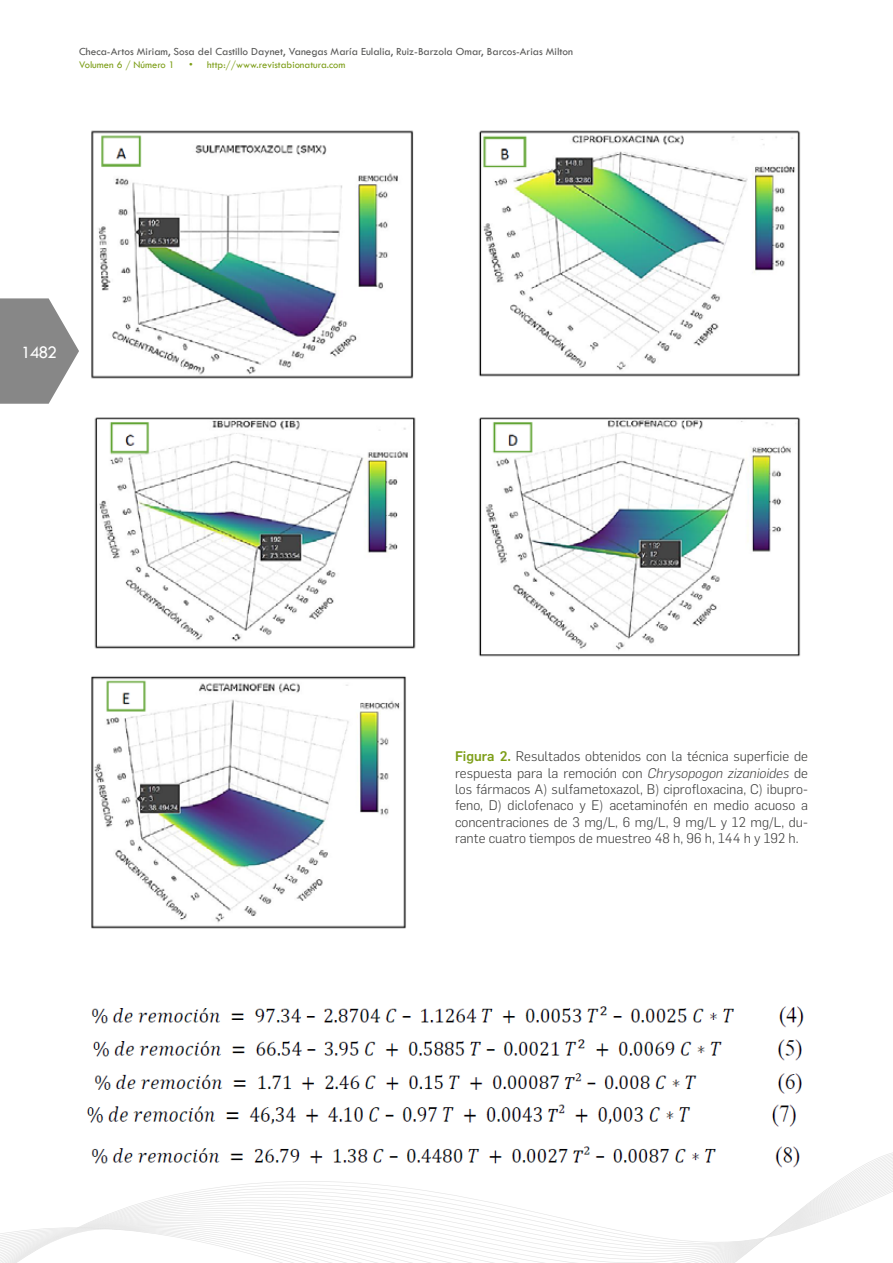
<style>
.page{position:relative;width:893px;height:1263px;background:#fff}
.page>*{position:absolute;margin:0;border:0;box-sizing:border-box;transform-origin:0 0}
.t1{font:18px "Tw Cen";color:#fff}
.t2{font:300 13.65px/16.4px "Flama";color:#3c3c3b;text-align:justify}
.t3{font:11.25px "Tw Cen";color:#575756}
.t4{font:10.5px "Tw Cen";color:#7d9e18}
.s1{font-weight:500;color:#7d9e18}
.s2{font-style:italic}
</style>
<div class="page">
<svg style="left:0;top:298px;width:79px;height:106px"></svg>
<svg style="left:0;top:1152px;width:893px;height:111px"></svg>
<img style="left:91px;top:130px;width:710px;height:799px">
<img style="left:91px;top:1006px;width:713px;height:88px">
<img style="left:87px;top:1104px;width:709px;height:23px">
<img style="left:85px;top:1146px;width:723px;height:32px">
<p class="t3" style="left:79px;top:45px;width:496px">Checa-Artos Miriam, Sosa del Castillo Daynet, Vanegas María Eulalia, Ruiz-Barzola Omar, Barcos-Arias Milton</p>
<p class="t4" style="left:79px;top:58px;width:97px">Volumen 6 / Número 1</p>
<p class="t4" style="left:189px;top:58px;width:158px">• http://www.revistabionatura.com</p>
<h1 class="t1" style="left:21px;top:341px;width:37px">1482</h1>
<p class="t2" style="left:455px;top:748px;width:354px"><span class="s1">Figura 2.</span> Resultados obtenidos con la técnica superficie de respuesta para la remoción con <span class="s2">Chrysopogon zizanioides</span> de los fármacos A) sulfametoxazol, B) ciprofloxacina, C) ibupro&shy;feno, D) diclofenaco y E) acetaminofén en medio acuoso a concentraciones de 3 mg/L, 6 mg/L, 9 mg/L y 12 mg/L, du&shy;rante cuatro tiempos de muestreo 48 h, 96 h, 144 h y 192 h.</p>
</div>
